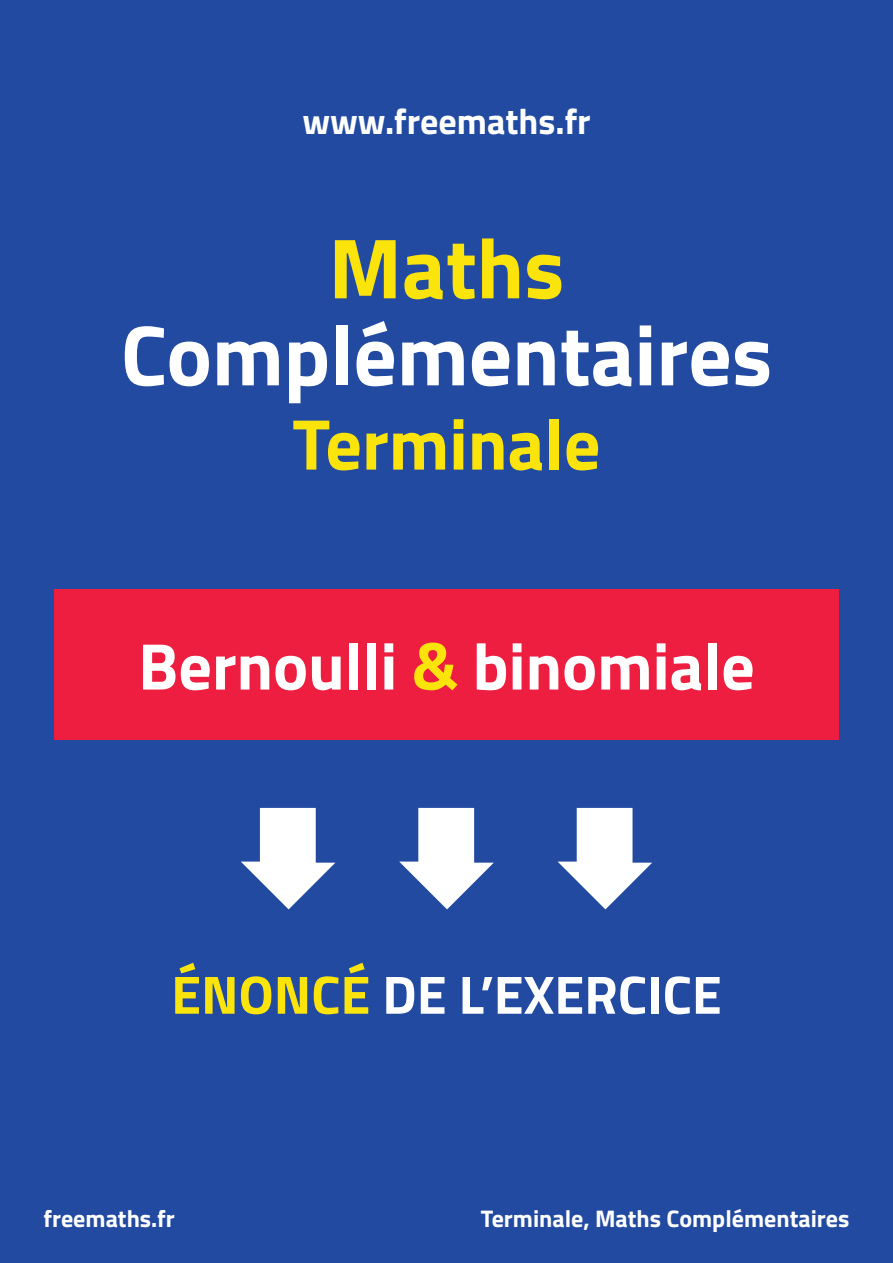
<style>
.page{position:relative;width:893px;height:1263px;background:#214aa0}
.page>*{position:absolute;margin:0;border:0;box-sizing:border-box;transform-origin:0 0}
.t1{font:700 85.5px "Titillium";color:#fff}
.t2{font:700 85.5px "Titillium";color:#fbe30c}
.t3{font:700 72px "Titillium";color:#fbe30c}
.t4{font:700 66px "Titillium";color:#fff}
.t5{font:700 54px "Titillium";color:#fff}
.t6{font:700 36px "Titillium";color:#fff}
.t7{font:700 24px "Titillium";color:#fff}
.s1{color:#fbe30c}
</style>
<div class="page">
<svg style="left:241px;top:808px;width:94px;height:101px"></svg>
<svg style="left:399px;top:808px;width:95px;height:101px"></svg>
<svg style="left:558px;top:808px;width:94px;height:101px"></svg>
<div style="left:54px;top:589px;width:785px;height:151px;background:#ed1e40"></div>
<h3 class="t6" style="left:302px;top:94px;width:290px">www.freemaths.fr</h3>
<h1 class="t2" style="left:329px;top:203px;width:237px">Maths</h1>
<h1 class="t1" style="left:121px;top:290px;width:653px">Complémentaires</h1>
<h2 class="t3" style="left:292px;top:389px;width:310px">Terminale</h2>
<p class="t4" style="left:138px;top:616px;width:618px">Bernoulli <span class="s1">&amp;</span> binomiale</p>
<h3 class="t5" style="left:171px;top:953px;width:552px"><span class="s1">ÉNONCÉ</span> DE L’EXERCICE</h3>
<p class="t7" style="left:44px;top:1200px;width:133px">freemaths.fr</p>
<p class="t7" style="left:481px;top:1200px;width:370px">Terminale, Maths Complémentaires</p>
</div>
